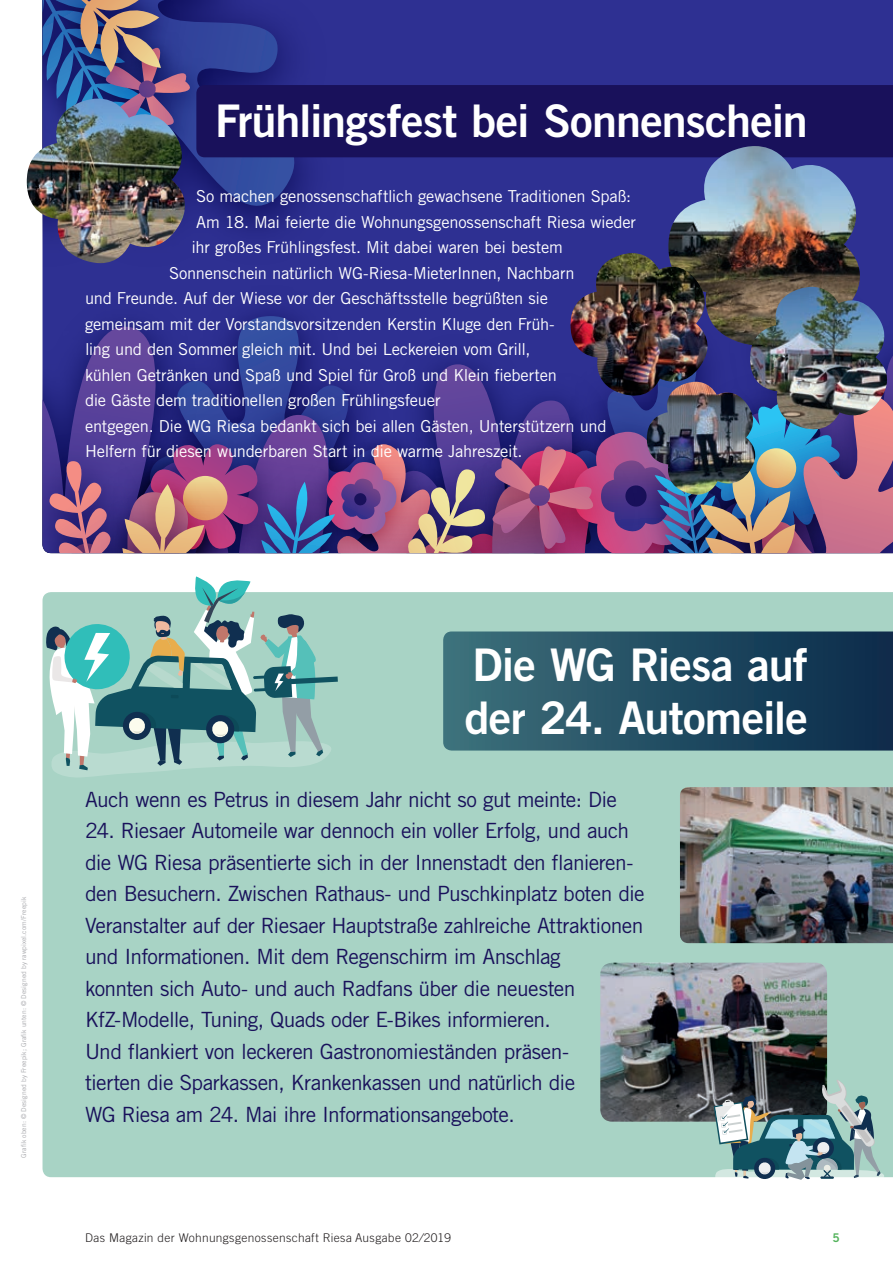
<style>
.page{position:relative;width:893px;height:1263px;background:#fff}
.page>*{position:absolute;margin:0;border:0;box-sizing:border-box;transform-origin:0 0}
.Headline_rechtsbündi{font:45px "Trade Gothic LT Std Bd 2";letter-spacing:-.02em;color:#fff}
.Subheadline{font:21px/31.5px "Trade Gothic LT Std";letter-spacing:-.03em;color:#19115b}
.Subheadline-2{font:16.5px "Trade Gothic LT Std";letter-spacing:-.015em;color:#fff}
.t1{font:300 12px "Trade Gothic LT Std";letter-spacing:.025em;color:#231f20}
.t2{font:12px "Trade Gothic LT Std Bd 2";color:#54b35c}
.Bildinfo{font:6.75px "Trade Gothic LT Std";letter-spacing:.01em;color:#a8a9ad}
</style>
<div class="page">
<div style="left:43px;top:592px;width:850px;height:585px;background:#a8d3c5"></div>
<div style="left:43px;top:0;width:850px;height:308px;background:#2e3092"></div>
<div style="left:43px;top:0;width:310px;height:277px;background:#2e3092"></div>
<svg style="left:186px;top:0;width:145px;height:226px;background:#2a328d"></svg>
<div style="left:104px;top:277px;width:338px;height:31px;background:#2e3092"></div>
<div style="left:43px;top:288px;width:212px;height:20px;background:#2e3092"></div>
<svg style="left:43px;top:308px;width:850px;height:246px;background:#5f478a"></svg>
<img style="left:206px;top:19px;width:19px;height:153px">
<svg style="left:43px;top:0;width:163px;height:180px;background:#525589"></svg>
<svg style="left:46px;top:576px;width:292px;height:202px;background:#93bdb8"></svg>
<svg style="left:443px;top:631px;width:450px;height:119px;background:#234e63"></svg>
<div style="left:196px;top:85px;width:697px;height:72px;background:#19115b"></div>
<img style="left:680px;top:787px;width:213px;height:156px">
<img style="left:600px;top:963px;width:227px;height:159px">
<img style="left:26px;top:99px;width:160px;height:164px">
<img style="left:668px;top:146px;width:193px;height:201px">
<img style="left:750px;top:287px;width:138px;height:142px">
<img style="left:570px;top:253px;width:139px;height:144px">
<img style="left:647px;top:382px;width:108px;height:114px">
<svg style="left:714px;top:1080px;width:172px;height:100px;background:#779395"></svg>
<p class="Headline_rechtsbündi" style="left:215px;top:93px;width:594px">Frühlingsfest bei Sonnenschein</p>
<p class="Subheadline-2" style="left:196px;top:186px;width:437px">So machen genossenschaftlich gewachsene Traditionen Spaß:</p>
<p class="Subheadline-2" style="left:196px;top:212px;width:442px">Am 18. Mai feierte die Wohnungsgenossenschaft Riesa wieder</p>
<p class="Subheadline-2" style="left:192px;top:237px;width:373px">ihr großes Frühlingsfest. Mit dabei waren bei bestem</p>
<p class="Subheadline-2" style="left:169px;top:263px;width:407px">Sonnenschein natürlich WG-Riesa-MieterInnen, Nachbarn</p>
<p class="Subheadline-2" style="left:85px;top:288px;width:464px">und Freunde. Auf der Wiese vor der Geschäftsstelle begrüßten sie</p>
<p class="Subheadline-2" style="left:85px;top:314px;width:471px">gemeinsam mit der Vorstandsvorsitzenden Kerstin Kluge den Früh-</p>
<p class="Subheadline-2" style="left:85px;top:339px;width:447px">ling und den Sommer gleich mit. Und bei Leckereien vom Grill,</p>
<p class="Subheadline-2" style="left:85px;top:365px;width:473px">kühlen Getränken und Spaß und Spiel für Groß und Klein fieberten</p>
<p class="Subheadline-2" style="left:85px;top:390px;width:357px">die Gäste dem traditionellen großen Frühlingsfeuer</p>
<p class="Subheadline-2" style="left:85px;top:416px;width:523px">entgegen. Die WG Riesa bedankt sich bei allen Gästen, Unterstützern und</p>
<p class="Subheadline-2" style="left:85px;top:441px;width:439px">Helfern für diesen wunderbaren Start in die warme Jahreszeit.</p>
<p class="Bildinfo" style="left:20px;top:1158px;width:262px;rotate:-90deg">Grafik oben: © Designed by Freepik; Grafik unten: © Designed by rawpixel.com/Freepik</p>
<p class="Headline_rechtsbündi" style="left:473px;top:637px;width:337px">Die WG Riesa auf</p>
<p class="Headline_rechtsbündi" style="left:465px;top:689px;width:345px">der 24. Automeile</p>
<p class="Subheadline" style="left:85px;top:783px;width:534px">Auch wenn es Petrus in diesem Jahr nicht so gut meinte: Die</p>
<p class="Subheadline" style="left:85px;top:815px;width:561px">24. Riesaer Automeile war dennoch ein voller Erfolg, und auch die WG Riesa präsentierte sich in der Innenstadt den flanieren&shy;den Besuchern. Zwischen Rathaus- und Puschkinplatz boten die Veranstalter auf der Riesaer Hauptstraße zahlreiche Attraktionen und Informationen. Mit dem Regenschirm im Anschlag<br>konnten sich Auto- und auch Radfans über die neuesten KfZ-Modelle, Tuning, Quads oder E-Bikes informieren.<br>Und flankiert von leckeren Gastronomieständen präsen-<br>tierten die Sparkassen, Krankenkassen und natürlich die<br>WG Riesa am 24. Mai ihre Informationsangebote.</p>
<p class="t1" style="left:85px;top:1230px;width:367px">Das Magazin der Wohnungsgenossenschaft Riesa Ausgabe 02 ⁄2019</p>
<p class="t2" style="left:832px;top:1230px;width:9px">5</p>
</div>
